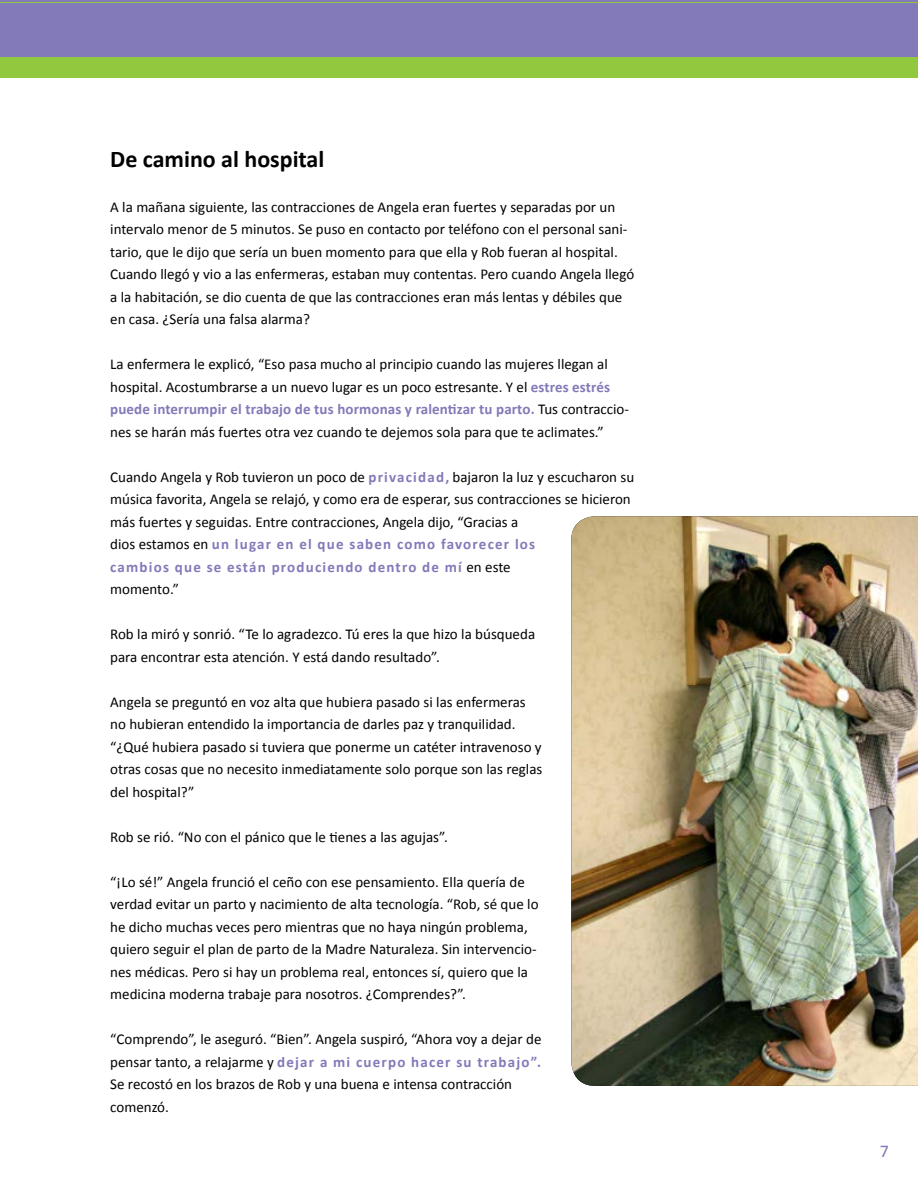
<style>
.page{position:relative;width:918px;height:1188px;background:#fff}
.page>*{position:absolute;margin:0;border:0;box-sizing:border-box;transform-origin:0 0}
.t1{font:700 24px "Calibri";color:#000}
.t2{font:18px "Calibri";color:#827ab9}
.t3{font:15px/22.5px "Calibri";color:#000}
.s1{font-weight:700;color:#827ab9}
</style>
<div class="page">
<img style="left:571px;top:516px;width:347px;height:570px">
<div style="left:0;top:0;width:918px;height:54px;background:#827ab9"></div>
<div style="left:0;top:2px;width:918px;height:76px;background:#92c83e"></div>
<div style="left:0;top:3px;width:918px;height:54px;background:#827ab9"></div>
<h1 class="t1" style="left:110px;top:144px;width:216px">De camino al hospital</h1>
<p class="t3" style="left:110px;top:195px;width:526px">A la mañana siguiente, las contracciones de Angela eran fuertes y separadas por un intervalo menor de 5 minutos. Se puso en contacto por teléfono con el personal sani&shy;tario, que le dijo que sería un buen momento para que ella y Rob fueran al hospital.<br>Cuando llegó y vio a las enfermeras, estaban muy contentas. Pero cuando Angela llegó a la habitación, se dio cuenta de que las contracciones eran más lentas y débiles que en casa. ¿Sería una falsa alarma?</p>
<p class="t3" style="left:110px;top:352px;width:520px">La enfermera le explicó, “Eso pasa mucho al principio cuando las mujeres llegan al hospital. Acostumbrarse a un nuevo lugar es un poco estresante. Y el <span class="s1">estres estrés puede interrumpir el trabajo de tus hormonas y ralentizar tu parto.</span> Tus contraccio&shy;nes se harán más fuertes otra vez cuando te dejemos sola para que te aclimates.”</p>
<p class="t3" style="left:110px;top:465px;width:526px">Cuando Angela y Rob tuvieron un poco de <span class="s1">privacidad,</span> bajaron la luz y escucharon su música favorita, Angela se relajó, y como era de esperar, sus contracciones se hicieron más fuertes y seguidas. Entre contracciones, Angela dijo, “Gracias a<br>dios estamos en <span class="s1">un lugar en el que saben como favorecer los<br>cambios que se están produciendo dentro de mí</span> en este<br>momento.”</p>
<p class="t3" style="left:110px;top:622px;width:426px">Rob la miró y sonrió. “Te lo agradezco. Tú eres la que hizo la búsqueda para encontrar esta atención. Y está dando resultado”.</p>
<p class="t3" style="left:110px;top:690px;width:434px">Angela se preguntó en voz alta que hubiera pasado si las enfermeras no hubieran entendido la importancia de darles paz y tranquilidad. “¿Qué hubiera pasado si tuviera que ponerme un catéter intravenoso y otras cosas que no necesito inmediatamente solo porque son las reglas del hospital?”</p>
<p class="t3" style="left:110px;top:825px;width:339px">Rob se rió. “No con el pánico que le tienes a las agujas”.</p>
<p class="t3" style="left:110px;top:870px;width:430px">“¡Lo sé!” Angela frunció el ceño con ese pensamiento. Ella quería de verdad evitar un parto y nacimiento de alta tecnología. “Rob, sé que lo he dicho muchas veces pero mientras que no haya ningún problema, quiero seguir el plan de parto de la Madre Naturaleza. Sin intervencio&shy;nes médicas. Pero si hay un problema real, entonces sí, quiero que la medicina moderna trabaje para nosotros. ¿Comprendes?”.</p>
<p class="t3" style="left:110px;top:1027px;width:433px">“Comprendo”, le aseguró. “Bien”. Angela suspiró, “Ahora voy a dejar de pensar tanto, a relajarme y <span class="s1">dejar a mi cuerpo hacer su trabajo”.<br></span>Se recostó en los brazos de Rob y una buena e intensa contracción comenzó.</p>
<p class="t2" style="left:880px;top:1139px;width:11px">7</p>
</div>
